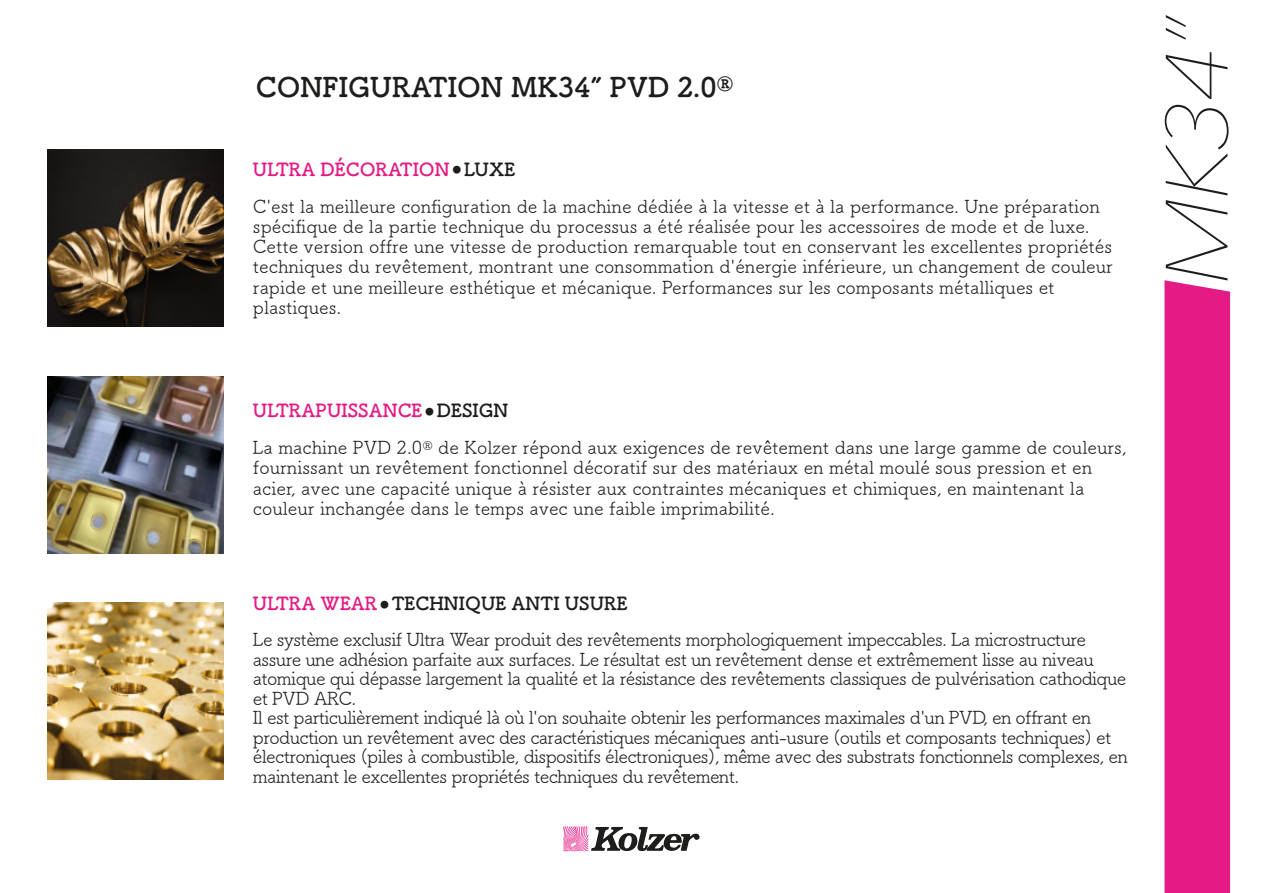
<style>
.page{position:relative;width:1263px;height:893px;background:#fff}
.page>*{position:absolute;margin:0;border:0;box-sizing:border-box;transform-origin:0 0}
.t1{font:italic 200 87.15px "Avenir Next";color:#1d1d1b;scale:1.13 1}
.t2{font:700 27px "Tsuku B Rd Gothic";color:#1d1d1b}
.t3{font:18px/20.2px "Tsuku B Rd Gothic";color:#1d1d1b}
.t4{font:18px/19.5px "Tsuku B Rd Gothic";letter-spacing:-.035em;color:#1d1d1b}
.s1{font-weight:700;color:#e41b84}
.s2{font-weight:700;font-size:36px}
.s3{font-weight:700}
</style>
<div class="page">
<svg style="left:563px;top:826px;width:137px;height:26px"></svg>
<div style="left:1164px;top:280px;width:66px;height:613px;background:#e41b84"></div>
<img style="left:47px;top:603px;width:177px;height:176px">
<img style="left:47px;top:377px;width:177px;height:176px">
<img style="left:47px;top:150px;width:177px;height:176px">
<h2 class="t2" style="left:256px;top:73px;width:479px">CONFIGURATION MK34” PVD 2.0<sup>®</sup></h2>
<p class="t3" style="left:253px;top:151px;width:848px;line-height:36.8px"><span class="s1">ULTRA DÉCORATION</span><span class="s2">•</span><span class="s3">LUXE<br></span>C'est la meilleure configuration de la machine dédiée à la vitesse et à la performance. Une préparation</p>
<p class="t3" style="left:253px;top:216px;width:861px">spécifique de la partie technique du processus a été réalisée pour les accessoires de mode et de luxe.<br>Cette version offre une vitesse de production remarquable tout en conservant les excellentes propriétés techniques du revêtement, montrant une consommation d'énergie inférieure, un changement de couleur rapide et une meilleure esthétique et mécanique. Performances sur les composants métalliques et plastiques.</p>
<p class="t3" style="left:253px;top:392px;width:875px;line-height:36.8px"><span class="s1">ULTRAPUISSANCE</span><span class="s2">•</span><span class="s3">DESIGN<br></span>La machine PVD 2.0<sup>®</sup> de Kolzer répond aux exigences de revêtement dans une large gamme de couleurs,</p>
<p class="t3" style="left:253px;top:457px;width:841px">fournissant un revêtement fonctionnel décoratif sur des matériaux en métal moulé sous pression et en acier, avec une capacité unique à résister aux contraintes mécaniques et chimiques, en maintenant la couleur inchangée dans le temps avec une faible imprimabilité.</p>
<p class="t4" style="left:253px;top:585px;width:835px;line-height:36px"><span class="s1">ULTRA WEAR</span><span class="s2">•</span><span class="s3">TECHNIQUE ANTI USURE<br></span>Le système exclusif Ultra Wear produit des revêtements morphologiquement impeccables. La microstructure</p>
<p class="t4" style="left:253px;top:649px;width:876px">assure une adhésion parfaite aux surfaces. Le résultat est un revêtement dense et extrêmement lisse au niveau atomique qui dépasse largement la qualité et la résistance des revêtements classiques de pulvérisation cathodique et PVD ARC.<br>Il est particulièrement indiqué là où l'on souhaite obtenir les performances maximales d'un PVD, en offrant en production un revêtement avec des caractéristiques mécaniques anti-usure (outils et composants techniques) et électroniques (piles à combustible, dispositifs électroniques), même avec des substrats fonctionnels complexes, en maintenant le excellentes propriétés techniques du revêtement.</p>
<h1 class="t1" style="left:1140px;top:287px;width:242px;rotate:-90deg">MK34”</h1>
</div>
